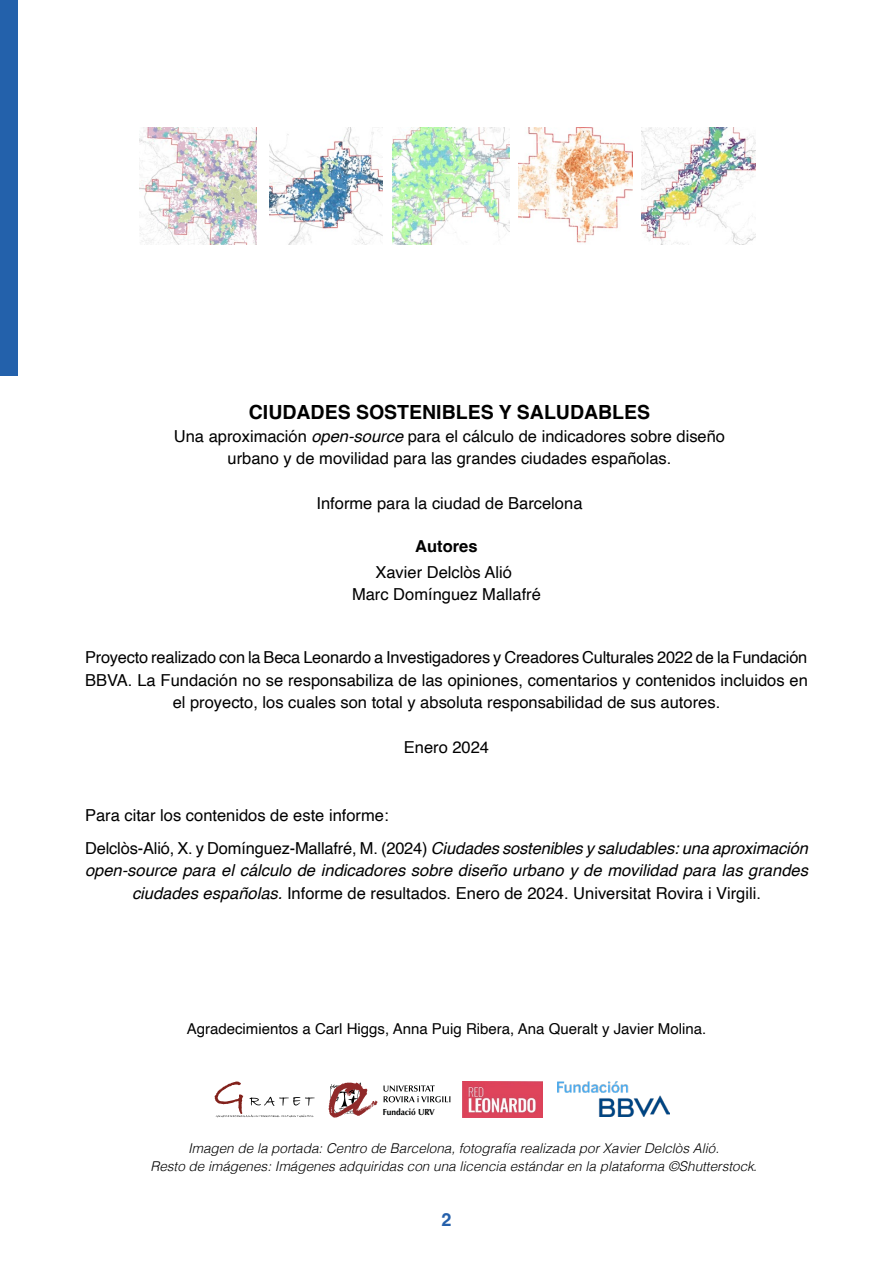
<style>
.page{position:relative;width:893px;height:1263px;background:#fff}
.page>*{position:absolute;margin:0;border:0;box-sizing:border-box;transform-origin:0 0}
.cos{font:700 19.5px "Helvetica";color:#000}
.t1{font:700 18px "Helvetica";color:#2560ab}
.cos-2{font:16.5px/22.5px "Helvetica";color:#000;text-align:center}
.cos-3{font:italic 16.5px/22.5px "Helvetica";color:#000;text-align:center}
.cos-4{font:700 16.5px "Helvetica";color:#000}
.cos-5{font:15px "Helvetica";color:#000}
.cos_mapes{font:italic 300 13.5px "Helvetica";color:#000}
.t2{font:700 8.85px "Optima";letter-spacing:-.015em;color:#010202;scale:.95 1}
.s1{font-style:italic}
.s2{font-style:normal}
</style>
<div class="page">
<div style="left:0;top:0;width:17px;height:376px;background:#2361ab"></div>
<img style="left:558px;top:1081px;width:112px;height:36px">
<img style="left:139px;top:128px;width:117px;height:116px">
<img style="left:392px;top:128px;width:117px;height:116px">
<img style="left:642px;top:128px;width:114px;height:116px">
<img style="left:518px;top:128px;width:114px;height:115px">
<img style="left:270px;top:128px;width:113px;height:116px">
<svg style="left:214px;top:1081px;width:101px;height:36px"></svg>
<img style="left:463px;top:1081px;width:79px;height:36px">
<svg style="left:328px;top:1082px;width:49px;height:36px"></svg>
<svg style="left:383px;top:1085px;width:67px;height:17px"></svg>
<p class="cos" style="left:249px;top:400px;width:403px">CIUDADES SOSTENIBLES Y SALUDABLES</p>
<p class="cos-2" style="left:174px;top:425px;width:553px">Una aproximación <span class="s1">open-source</span> para el cálculo de indicadores sobre diseño</p>
<p class="cos-2" style="left:228px;top:447px;width:445px">urbano y de movilidad para las grandes ciudades españolas.</p>
<p class="cos-2" style="left:316px;top:492px;width:267px">Informe para la ciudad de Barcelona</p>
<p class="cos-4" style="left:415px;top:537px;width:64px">Autores</p>
<p class="cos-2" style="left:375px;top:561px;width:138px">Xavier Delclòs Alió</p>
<p class="cos-2" style="left:352px;top:584px;width:190px">Marc Domínguez Mallafré</p>
<p class="cos-2" style="left:85px;top:647px;width:724px">Proyecto realizado con la Beca Leonardo a Investigadores y Creadores Culturales 2022 de la Fundación<br>BBVA. La Fundación no se responsabiliza de las opiniones, comentarios y contenidos incluidos en el proyecto, los cuales son total y absoluta responsabilidad de sus autores.</p>
<p class="cos-2" style="left:404px;top:737px;width:87px">Enero 2024</p>
<p class="cos-2" style="left:85px;top:804px;width:305px">Para citar los contenidos de este informe:</p>
<p class="cos-3" style="left:85px;top:837px;width:724px"><span class="s2">Delclòs-Alió, X. y Domínguez-Mallafré, M. (2024)</span> Ciudades sostenibles y saludables: una aproximación open-source para el cálculo de indicadores sobre diseño urbano y de movilidad para las grandes ciudades españolas. <span class="s2">Informe de resultados. Enero de 2024. Universitat Rovira i Virgili.</span></p>
<p class="cos-5" style="left:187px;top:1017px;width:521px">Agradecimientos a Carl Higgs, Anna Puig Ribera, Ana Queralt y Javier Molina.</p>
<p class="t2" style="left:383px;top:1106px;width:56px">Fundació URV</p>
<p class="cos_mapes" style="left:188px;top:1136px;width:533px">Imagen de la portada: Centro de Barcelona, fotografía realizada por Xavier Delclòs Alió.</p>
<p class="cos_mapes" style="left:150px;top:1154px;width:608px">Resto de imágenes: Imágenes adquiridas con una licencia estándar en la plataforma ©Shutterstock.</p>
<p class="t1" style="left:441px;top:1208px;width:12px">2</p>
</div>
